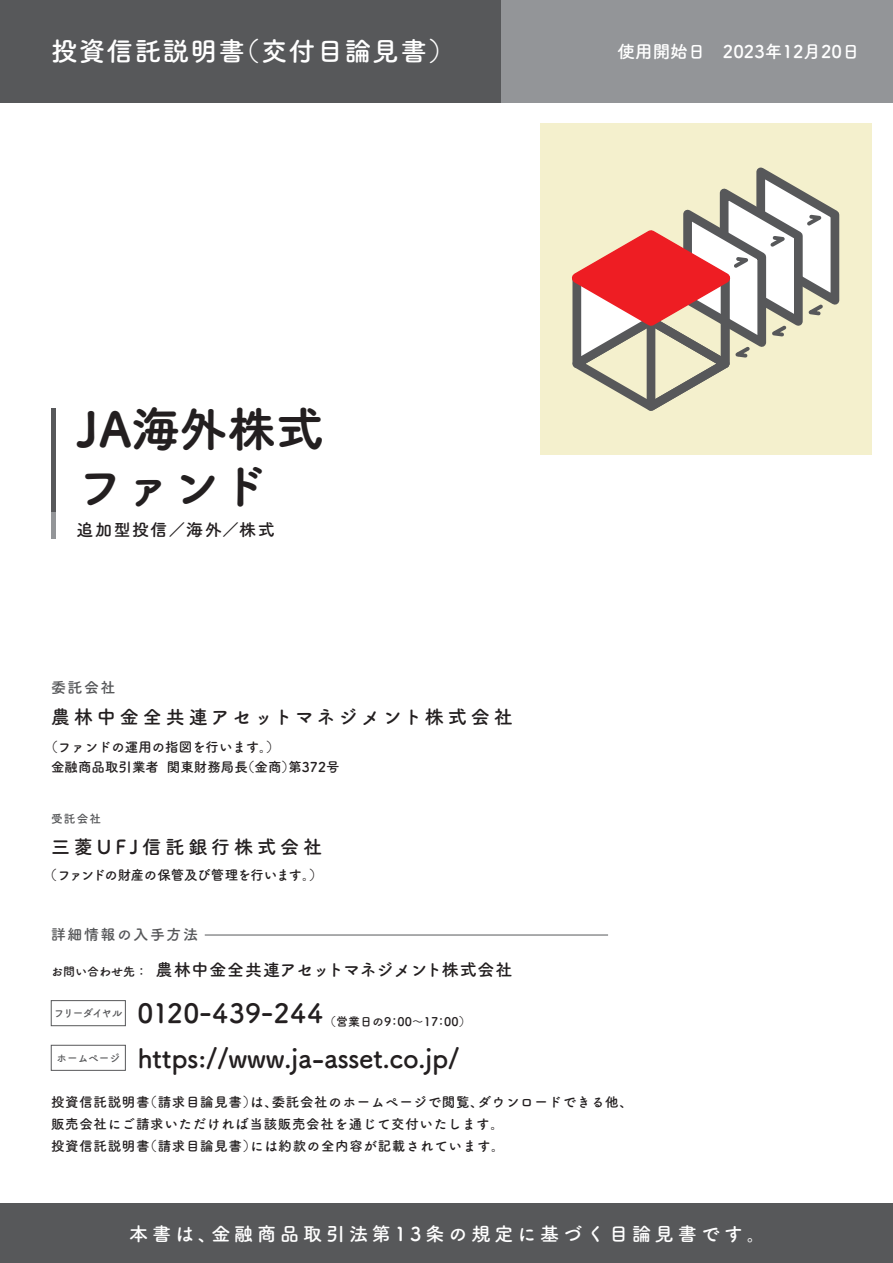
<style>
.page{position:relative;width:893px;height:1263px;background:#fff}
.page>*{position:absolute;margin:0;border:0;box-sizing:border-box;transform-origin:0 0}
.t1{font:48px/57px "Tsuku A Rd Gothic Std E";color:#231f20}
.t2{font:26.55px "Tsuku A Rd Gothic Std B";letter-spacing:-.01em;color:#231f20}
.t3{font:26.55px "Tsuku A Rd Gothic Std B";letter-spacing:.05em;color:#fff}
.t4{font:19.2px "Tsuku A Rd Gothic Std B";letter-spacing:.2em;color:#fff}
.t5{font:19.2px "Tsuku A Rd Gothic Std B";letter-spacing:.17em;color:#231f20}
.t6{font:19.2px "Tsuku A Rd Gothic Std B";letter-spacing:.2em;color:#231f20}
.t7{font:17.55px "Tsuku A Rd Gothic Std B";color:#fff}
.t8{font:16.95px "Tsuku A Rd Gothic Std B";letter-spacing:.005em;color:#231f20}
.t9{font:16.95px "Tsuku A Rd Gothic Std B";letter-spacing:.09em;color:#231f20}
.t10{font:15px "Tsuku A Rd Gothic Std B";letter-spacing:.1em;color:#57585a}
.t11{font:13.5px/21.9px "Tsuku A Rd Gothic Std B";letter-spacing:.05em;color:#231f20}
.t12{font:13.5px/20.4px "Tsuku A Rd Gothic Std B";color:#231f20}
.t13{font:13.5px "Tsuku A Rd Gothic Std B";letter-spacing:-.035em;color:#231f20}
.t14{font:12px "Tsuku A Rd Gothic Std B";color:#231f20}
.t15{font:11.7px "Tsuku A Rd Gothic Std B";color:#57585a}
.t16{font:10.65px "Tsuku A Rd Gothic Std B";letter-spacing:-.085em;color:#57585a}
.t17{font:10.65px "Tsuku A Rd Gothic Std B";letter-spacing:-.04em;color:#57585a}
.s1{font-size:12px}
</style>
<div class="page">
<div style="left:0;top:0;width:502px;height:102px;background:#57585a"></div>
<div style="left:502px;top:0;width:391px;height:102px;background:#939598"></div>
<div style="left:0;top:1203px;width:893px;height:60px;background:#57585a"></div>
<div style="left:51px;top:1000px;width:75px;height:26px;border:1px solid #57585a"></div>
<div style="left:51px;top:1045px;width:75px;height:26px;border:1px solid #57585a"></div>
<hr style="left:205px;top:935px;width:403px;height:1px;background:#57585a">
<hr style="left:51px;top:408px;width:4px;height:104px;background:#57585a">
<div style="left:540px;top:123px;width:332px;height:332px;background:#f4f0cd"></div>
<svg style="left:572px;top:167px;width:268px;height:244px"></svg>
<hr style="left:51px;top:512px;width:4px;height:27px;background:#939598">
<h2 class="t3" style="left:51px;top:31px;width:405px">投資信託説明書（交付目論見書）</h2>
<p class="t7" style="left:618px;top:37px;width:244px">使用開始日　2023年12月20日</p>
<h1 class="t1" style="left:77px;top:397px;width:249px">JA海外株式ファンド</h1>
<p class="t9" style="left:77px;top:516px;width:200px">追加型投信／海外／株式</p>
<p class="t10" style="left:51px;top:675px;width:66px">委託会社</p>
<h3 class="t5" style="left:51px;top:702px;width:463px">農林中金全共連アセットマネジメント株式会社</h3>
<p class="t12" style="left:51px;top:736px;width:290px;text-indent:-7px">（ファンドの運用の指図を行います。）<br>金融商品取引業者 関東財務局長（金商）第372号</p>
<p class="t15" style="left:51px;top:809px;width:52px">受託会社</p>
<h3 class="t6" style="left:51px;top:832px;width:273px">三菱UFJ信託銀行株式会社</h3>
<p class="t13" style="left:44px;top:864px;width:281px">（ファンドの財産の保管及び管理を行います。）</p>
<p class="t10" style="left:51px;top:922px;width:148px">詳細情報の入手方法</p>
<p class="t8" style="left:51px;top:957px;width:463px"><span class="s1">お問い合わせ先：</span> 農林中金全共連アセットマネジメント株式会社</p>
<p class="t14" style="left:137px;top:1012px;width:335px"><sup>0120-439-244</sup>（営業日の9：00～17：00）</p>
<h2 class="t2" style="left:137px;top:1037px;width:324px">https://www.ja-asset.co.jp/</h2>
<p class="t16" style="left:54px;top:1005px;width:70px">フリーダイヤル</p>
<p class="t17" style="left:56px;top:1049px;width:65px">ホームページ</p>
<p class="t11" style="left:51px;top:1090px;width:583px">投資信託説明書（請求目論見書）は、委託会社のホームページで閲覧、ダウンロードできる他、販売会社にご請求いただければ当該販売会社を通じて交付いたします。<br>投資信託説明書（請求目論見書）には約款の全内容が記載されています。</p>
<h3 class="t4" style="left:129px;top:1218px;width:638px">本書は、金融商品取引法第13条の規定に基づく目論見書です。</h3>
</div>
